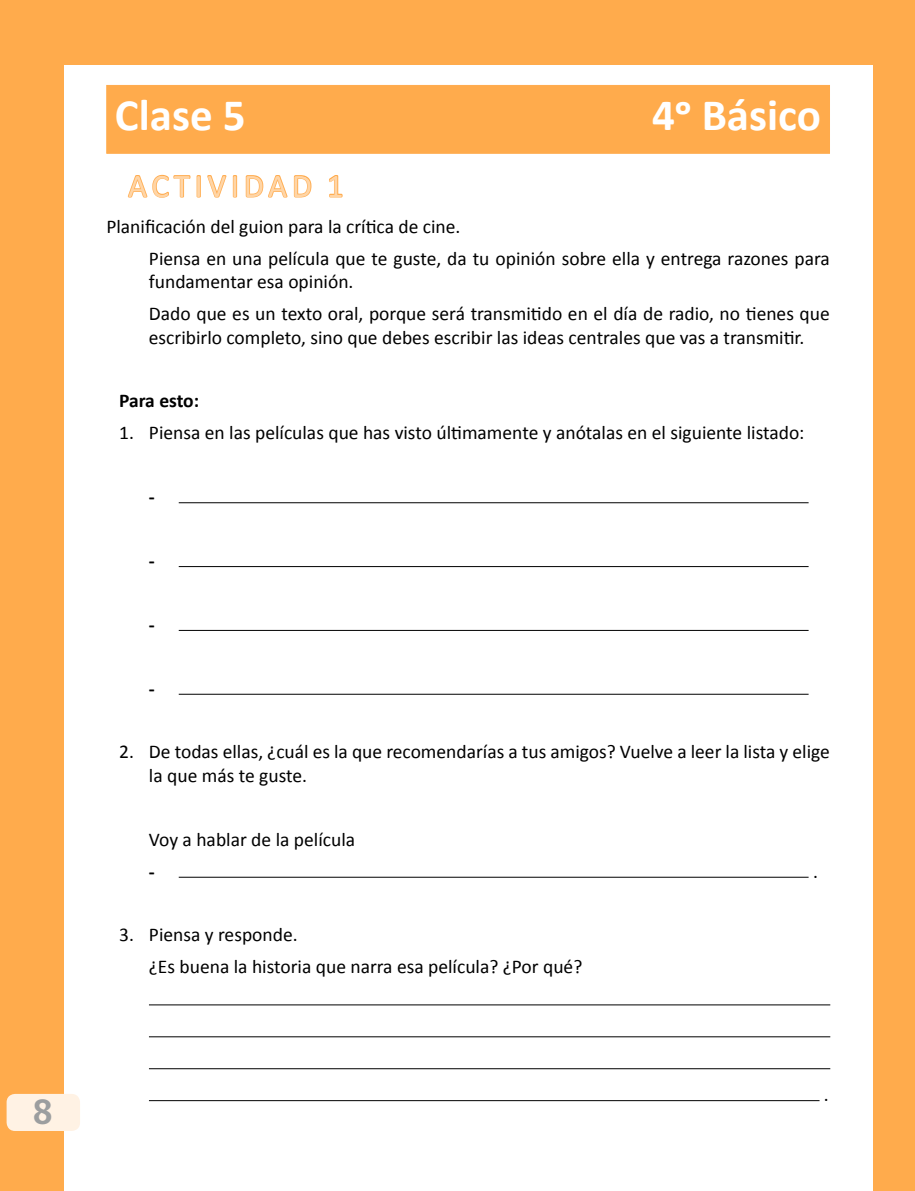
<style>
.page{position:relative;width:915px;height:1191px;background:#fff}
.page>*{position:absolute;margin:0;border:0;box-sizing:border-box;transform-origin:0 0}
.t1{font:700 45px "Calibri";color:#fff}
.t2{font:700 36px "gob CL";color:#9c9e9f}
.t3{font:33px "Calibri";color:#ffd5a6}
.t4{font:19.5px/32px "Calibri";color:#000}
.t5{font:700 19.5px "Calibri";letter-spacing:-.01em;color:#000}
</style>
<div class="page">
<div style="left:0;top:0;width:64px;height:1191px;background:#ffab4c"></div>
<div style="left:0;top:0;width:914px;height:65px;background:#ffab4c"></div>
<div style="left:872px;top:0;width:42px;height:1191px;background:#ffab4c"></div>
<div style="left:7px;top:1094px;width:73px;height:37px;background:#fff2e4;border-radius:9px"></div>
<div style="left:106px;top:85px;width:723px;height:69px;background:#ffab4c;border:1px solid #ffab4c"></div>
<svg style="left:127px;top:174px;width:111px;height:24px"></svg>
<svg style="left:245px;top:175px;width:67px;height:23px"></svg>
<svg style="left:329px;top:175px;width:14px;height:23px"></svg>
<hr style="left:179px;top:502px;width:629px;height:1px;background:#000">
<hr style="left:179px;top:566px;width:629px;height:1px;background:#000">
<hr style="left:179px;top:630px;width:629px;height:1px;background:#000">
<hr style="left:179px;top:694px;width:629px;height:1px;background:#000">
<hr style="left:179px;top:877px;width:629px;height:1px;background:#000">
<hr style="left:149px;top:1004px;width:681px;height:1px;background:#000">
<hr style="left:149px;top:1036px;width:681px;height:1px;background:#000">
<hr style="left:149px;top:1068px;width:681px;height:1px;background:#000">
<hr style="left:149px;top:1100px;width:670px;height:1px;background:#000">
<h2 class="t2" style="left:32px;top:1087px;width:22px">8</h2>
<h1 class="t1" style="left:115px;top:86px;width:132px">Clase 5</h1>
<h1 class="t1" style="left:651px;top:86px;width:170px">4o Básico</h1>
<h3 class="t3" style="left:128px;top:165px;width:123px">Ac tividad</h3>
<h3 class="t3" style="left:327px;top:165px;width:18px">1</h3>
<p class="t4" style="left:149px;top:210px;width:682px;text-indent:-43px">Planificación del guion para la crítica de cine.<br>Piensa en una película que te guste, da tu opinión sobre ella y entrega razones para</p>
<p class="t4" style="left:149px;top:266px;width:682px">fundamentar esa opinión.<br>Dado que es un texto oral, porque será transmitido en el día de radio, no tienes que</p>
<p class="t4" style="left:149px;top:321px;width:656px">escribirlo completo, sino que debes escribir las ideas centrales que vas a transmitir.</p>
<p class="t5" style="left:119px;top:388px;width:81px">Para esto:</p>
<p class="t4" style="left:119px;top:417px;width:686px">1. Piensa en las películas que has visto últimamente y anótalas en el siguiente listado:</p>
<p class="t5" style="left:149px;top:484px;width:7px">-</p>
<p class="t5" style="left:149px;top:548px;width:7px">-</p>
<p class="t5" style="left:149px;top:612px;width:7px">-</p>
<p class="t5" style="left:149px;top:675px;width:7px">-</p>
<p class="t4" style="left:149px;top:740px;width:682px;line-height:23.4px;text-indent:-30px">2. De todas ellas, ¿cuál es la que recomendarías a tus amigos? Vuelve a leer la lista y elige la que más te guste.</p>
<p class="t4" style="left:119px;top:823px;width:237px">Voy a hablar de la película</p>
<p class="t5" style="left:149px;top:858px;width:7px">-</p>
<p class="t4" style="left:149px;top:919px;width:435px;text-indent:-30px">3. Piensa y responde.<br>¿Es buena la historia que narra esa película? ¿Por qué?</p>
<p class="t4" style="left:812px;top:855px;width:6px">.</p>
<p class="t4" style="left:823px;top:1078px;width:6px">.</p>
</div>
